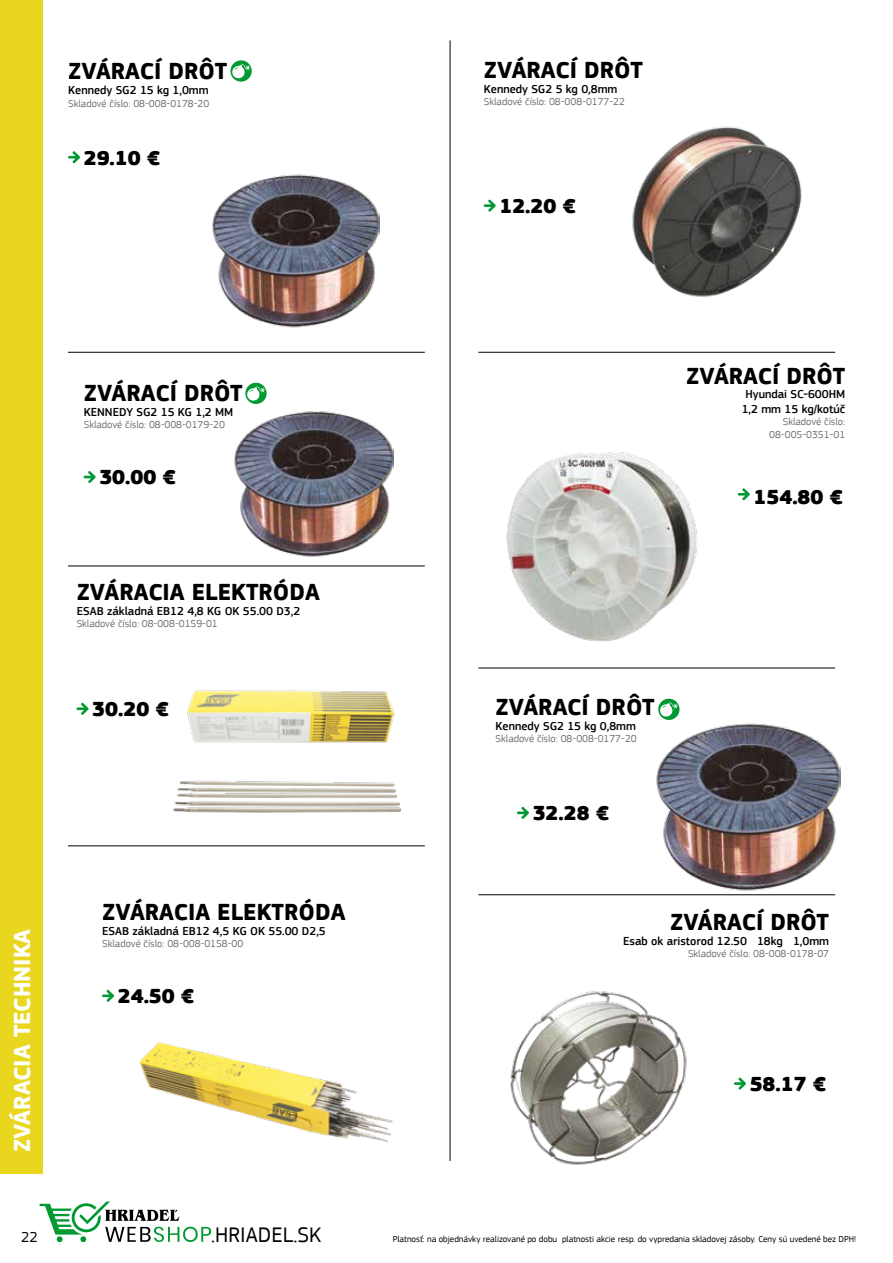
<style>
.page{position:relative;width:893px;height:1263px;background:#fff}
.page>*{position:absolute;margin:0;border:0;box-sizing:border-box;transform-origin:0 0}
.t1{font:700 24px "PF Square Sans Pro";color:#000}
.t2{font:700 24px "PF Square Sans Pro";color:#fff}
.t3{font:22.2px "PF Square Sans Pro";color:#000}
.t4{font:900 21px "PF Square Sans Pro";color:#000}
.t5{font:15px "PF Square Sans Pro";color:#000}
.t6{font:500 12px/14.4px "PF Square Sans Pro";color:#000;text-align:center}
.t7{font:10.5px/12.6px "PF Square Sans Pro";color:#707172;text-align:right}
.t8{font:9px "PF Square Sans Pro";color:#000}
</style>
<div class="page">
<svg style="left:517px;top:807px;width:12px;height:12px"></svg>
<svg style="left:68px;top:151px;width:12px;height:12px"></svg>
<svg style="left:84px;top:471px;width:12px;height:12px"></svg>
<svg style="left:77px;top:703px;width:12px;height:12px"></svg>
<svg style="left:102px;top:990px;width:12px;height:12px"></svg>
<svg style="left:734px;top:1077px;width:12px;height:12px"></svg>
<hr style="left:450px;top:40px;width:1px;height:1121px;background:#000">
<hr style="left:68px;top:352px;width:357px;height:1px;background:#000">
<hr style="left:478px;top:352px;width:357px;height:1px;background:#000">
<hr style="left:478px;top:668px;width:357px;height:1px;background:#000">
<hr style="left:478px;top:894px;width:357px;height:1px;background:#000">
<hr style="left:68px;top:566px;width:357px;height:1px;background:#000">
<hr style="left:68px;top:845px;width:357px;height:1px;background:#000">
<img style="left:656px;top:723px;width:184px;height:173px">
<img style="left:213px;top:174px;width:167px;height:154px">
<img style="left:506px;top:452px;width:192px;height:190px">
<svg style="left:738px;top:488px;width:12px;height:12px"></svg>
<div style="left:0;top:0;width:43px;height:1174px;background:#e8d61f"></div>
<img style="left:173px;top:690px;width:228px;height:123px">
<img style="left:139px;top:1042px;width:254px;height:101px">
<img style="left:234px;top:411px;width:160px;height:146px">
<img style="left:510px;top:991px;width:177px;height:174px">
<svg style="left:484px;top:200px;width:12px;height:12px"></svg>
<img style="left:632px;top:126px;width:170px;height:171px">
<svg style="left:230px;top:60px;width:22px;height:22px"></svg>
<svg style="left:231px;top:64px;width:20px;height:15px"></svg>
<svg style="left:245px;top:383px;width:22px;height:21px"></svg>
<svg style="left:246px;top:386px;width:20px;height:15px"></svg>
<div style="left:658px;top:699px;width:21px;height:21px;background:#009932;border-radius:50%"></div>
<svg style="left:659px;top:702px;width:20px;height:15px"></svg>
<svg style="left:40px;top:1201px;width:171px;height:41px"></svg>
<h1 class="t1" style="left:68px;top:56px;width:160px">ZVÁRACÍ DRÔT</h1>
<p class="t6" style="left:68px;top:83px;width:142px">Kennedy SG2 15 kg 1,0mm</p>
<p class="t7" style="left:68px;top:97px;width:143px">Skladové číslo: 08-008-0178-20</p>
<h3 class="t4" style="left:84px;top:145px;width:78px">29.10 €</h3>
<h1 class="t1" style="left:84px;top:378px;width:160px">ZVÁRACÍ DRÔT</h1>
<p class="t6" style="left:84px;top:405px;width:151px">KENNEDY SG2 15 KG 1,2 MM</p>
<p class="t7" style="left:84px;top:419px;width:143px">Skladové číslo: 08-008-0179-20</p>
<h3 class="t4" style="left:99px;top:464px;width:78px">30.00 €</h3>
<h1 class="t1" style="left:77px;top:577px;width:245px">ZVÁRACIA ELEKTRÓDA</h1>
<p class="t6" style="left:77px;top:604px;width:225px">ESAB základná EB12 4,8 KG OK 55.00 D3,2</p>
<p class="t7" style="left:77px;top:618px;width:143px">Skladové číslo: 08-008-0159-01</p>
<h3 class="t4" style="left:92px;top:696px;width:78px">30.20 €</h3>
<h1 class="t2" style="left:8px;top:1152px;width:225px;rotate:-90deg">ZVÁRACIA TECHNIKA</h1>
<h1 class="t1" style="left:102px;top:897px;width:245px">ZVÁRACIA ELEKTRÓDA</h1>
<p class="t6" style="left:102px;top:924px;width:225px">ESAB základná EB12 4,5 KG OK 55.00 D2,5</p>
<p class="t7" style="left:102px;top:937px;width:143px">Skladové číslo: 08-008-0158-00</p>
<h3 class="t4" style="left:118px;top:983px;width:78px">24.50 €</h3>
<h1 class="t1" style="left:484px;top:55px;width:160px">ZVÁRACÍ DRÔT</h1>
<p class="t6" style="left:484px;top:82px;width:135px">Kennedy SG2 5 kg 0,8mm</p>
<p class="t7" style="left:484px;top:95px;width:143px">Skladové číslo: 08-008-0177-22</p>
<h3 class="t4" style="left:499px;top:193px;width:78px">12.20 €</h3>
<h1 class="t1" style="left:686px;top:361px;width:160px">ZVÁRACÍ DRÔT</h1>
<p class="t6" style="left:742px;top:387px;width:105px">Hyundai SC-600HM<br>1,2 mm 15 kg/kotúč</p>
<p class="t7" style="left:769px;top:415px;width:77px">Skladové číslo:<br>08-005-0351-01</p>
<h3 class="t4" style="left:753px;top:484px;width:91px">154.80 €</h3>
<h1 class="t1" style="left:496px;top:693px;width:160px">ZVÁRACÍ DRÔT</h1>
<p class="t6" style="left:496px;top:719px;width:142px">Kennedy SG2 15 kg 0,8mm</p>
<p class="t7" style="left:496px;top:733px;width:143px">Skladové číslo: 08-008-0177-20</p>
<h3 class="t4" style="left:533px;top:800px;width:78px">32.28 €</h3>
<h1 class="t1" style="left:670px;top:908px;width:160px">ZVÁRACÍ DRÔT</h1>
<p class="t6" style="left:623px;top:934px;width:207px">Esab ok aristorod 12.50 18kg 1,0mm</p>
<p class="t7" style="left:688px;top:948px;width:143px">Skladové číslo: 08-008-0178-07</p>
<h3 class="t4" style="left:750px;top:1071px;width:78px">58.17 €</h3>
<h3 class="t5" style="left:21px;top:1228px;width:18px">22</h3>
<h2 class="t3" style="left:211px;top:1221px;width:112px">.HRIADEL.SK</h2>
<p class="t8" style="left:393px;top:1233px;width:465px">Platnosť: na objednávky realizované po dobu platnosti akcie resp. do vypredania skladovej zásoby. Ceny sú uvedené bez DPH!</p>
</div>
